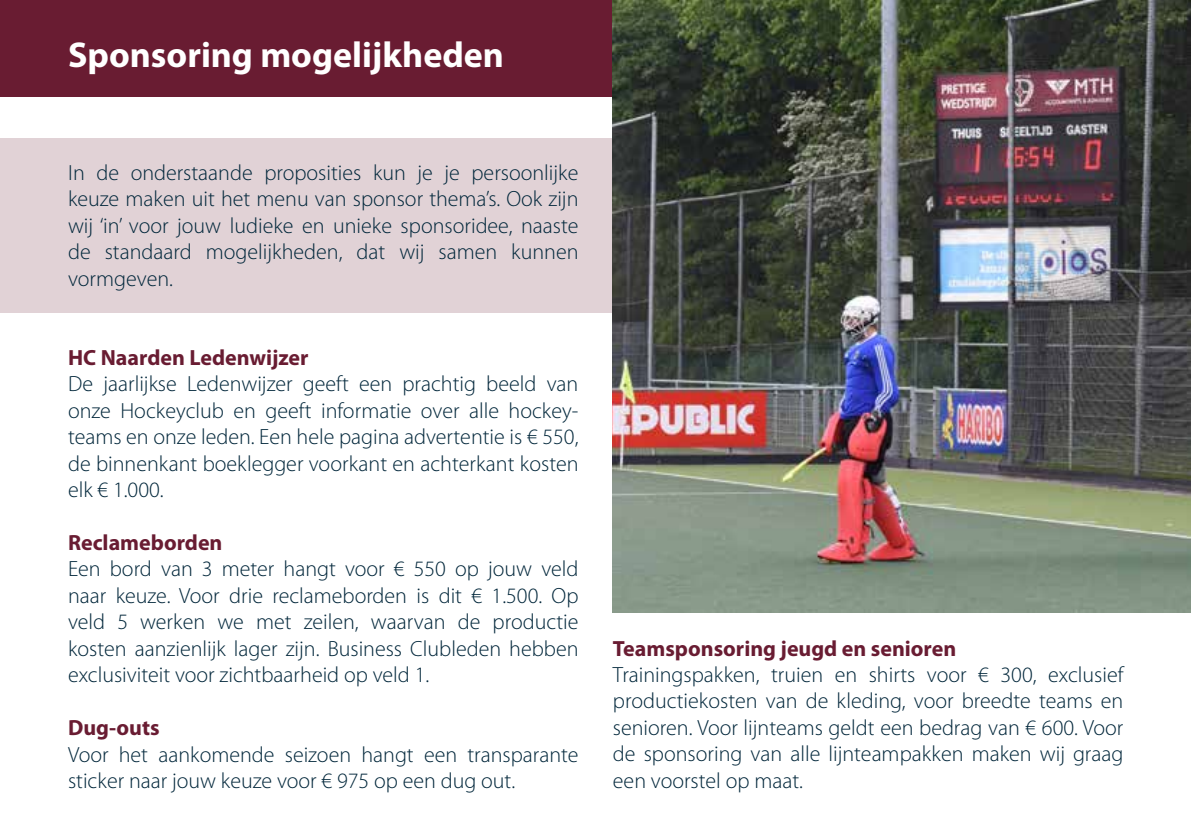
<style>
.page{position:relative;width:1191px;height:840px;background:#fff}
.page>*{position:absolute;margin:0;border:0;box-sizing:border-box;transform-origin:0 0}
.t1{font:700 36px "Myriad Pro";color:#fff}
.t2{font:300 22px/26.4px "Myriad Pro";color:#00263a;text-align:justify}
.t3{font:700 22px "Myriad Pro";color:#691c32}
</style>
<div class="page">
<div style="left:0;top:138px;width:613px;height:174px;background:#e1d2d6"></div>
<div style="left:0;top:0;width:613px;height:96px;background:#691c32"></div>
<img style="left:613px;top:0;width:578px;height:612px">
<h1 class="t1" style="left:68px;top:34px;width:437px">Sponsoring mogelijkheden</h1>
<p class="t2" style="left:68px;top:160px;width:512px">In de onderstaande proposities kun je je persoonlijke keuze maken uit het menu van sponsor thema’s. Ook zijn wij ‘in’ voor jouw ludieke en unieke sponsoridee, naaste de standaard mogelijkheden, dat wij samen kunnen vormgeven.</p>
<p class="t3" style="left:68px;top:345px;width:242px">HC Naarden Ledenwijzer</p>
<p class="t2" style="left:68px;top:371px;width:512px">De jaarlijkse Ledenwijzer geeft een prachtig beeld van onze Hockeyclub en geeft informatie over alle hockey&shy;teams en onze leden. Een hele pagina advertentie is € 550, de binnenkant boeklegger voorkant en achterkant kosten elk € 1.000.</p>
<p class="t3" style="left:68px;top:530px;width:156px">Reclameborden</p>
<p class="t2" style="left:68px;top:556px;width:512px">Een bord van 3 meter hangt voor € 550 op jouw veld naar keuze. Voor drie reclameborden is dit € 1.500. Op veld 5 werken we met zeilen, waarvan de productie kosten aanzienlijk lager zijn. Business Clubleden hebben exclusiviteit voor zichtbaarheid op veld 1.</p>
<p class="t3" style="left:68px;top:715px;width:93px">Dug-outs</p>
<p class="t2" style="left:68px;top:740px;width:512px">Voor het aankomende seizoen hangt een transparante sticker naar jouw keuze voor € 975 op een dug out.</p>
<p class="t3" style="left:613px;top:635px;width:345px">Teamsponsoring jeugd en senioren</p>
<p class="t2" style="left:613px;top:661px;width:512px">Trainingspakken, truien en shirts voor € 300, exclusief productiekosten van de kleding, voor breedte teams en senioren. Voor lijnteams geldt een bedrag van € 600. Voor de sponsoring van alle lijnteampakken maken wij graag een voorstel op maat.</p>
</div>
